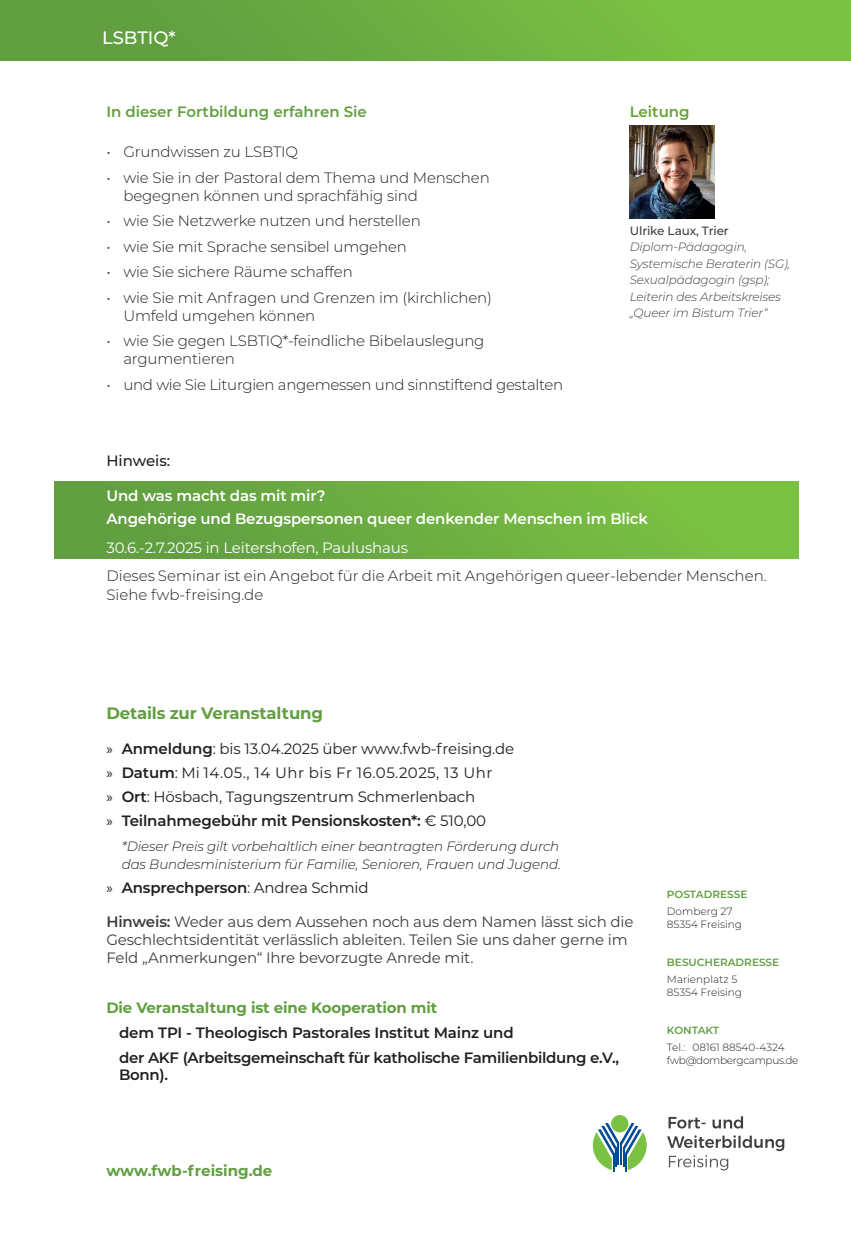
<style>
.page{position:relative;width:851px;height:1234px;background:#fff}
.page>*{position:absolute;margin:0;border:0;box-sizing:border-box;transform-origin:0 0}
.t1{font:500 18px "Montserrat";color:#fff}
.Überschrift{font:700 16.5px "Montserrat";letter-spacing:-.01em;color:#619f41}
.t2{font:300 15px/18px "Montserrat";letter-spacing:-.01em;color:#231f20}
.Überschrift_klein{font:600 15px/16.5px "Montserrat";letter-spacing:-.01em;color:#231f20}
.Text{font:15px/18px "Montserrat";letter-spacing:-.01em;color:#3e3e3f}
.t3{font:15px "Montserrat";letter-spacing:-.01em;color:#231f20}
.Aufzählung_2{font:600 15px "Montserrat";letter-spacing:-.01em;color:#fff}
.Überschrift_klein-2{font:700 15px "Montserrat";letter-spacing:-.01em;color:#619f41}
.t4{font:15px "Montserrat";letter-spacing:.03em;color:#231f20}
.Aufzählung_2-2{font:15px "Montserrat";letter-spacing:-.01em;color:#fff}
.t5{font:600 15px "Montserrat";color:#619f41}
.t6{font:500 15px "Montserrat";color:#231f20}
.Überschrift_klein-3{font:600 15px "Montserrat";color:#65a235}
.t7{font:italic 300 13.5px/18px "Montserrat";letter-spacing:-.01em;color:#231f20}
.Überschrift_klein-4{font:italic 300 12px/16.5px "Montserrat";letter-spacing:-.01em;color:#3e3e3f}
.t8{font:300 10.5px "Montserrat";color:#231f20}
.überschrift{font:600 10.5px "Montserrat";color:#619f41}
.t9{font:300 10.5px "Montserrat";letter-spacing:-.03em;color:#231f20}
.s1{font-weight:500;font-style:normal}
.s2{font-family:"Myriad Pro"}
.s3{font-weight:600}
.s4{font-family:"Myriad Pro";font-weight:400}
.s5{font-weight:400}
</style>
<div class="page">
<div style="left:54px;top:482px;width:744px;height:76px;background:linear-gradient(to right,#5e9b41,#7ec442)"></div>
<div style="left:0;top:0;width:850px;height:60px;background:linear-gradient(to right,#5d9941,#7fc642)"></div>
<svg style="left:611px;top:1114px;width:17px;height:18px"></svg>
<svg style="left:592px;top:1122px;width:54px;height:49px"></svg>
<svg style="left:667px;top:1135px;width:117px;height:35px"></svg>
<svg style="left:668px;top:1116px;width:75px;height:12px"></svg>
<img style="left:629px;top:125px;width:85px;height:94px">
<p class="t1" style="left:102px;top:25px;width:75px">LSBTIQ*</p>
<p class="t5" style="left:106px;top:101px;width:262px">In dieser Fortbildung erfahren Sie</p>
<p class="Überschrift_klein-3" style="left:629px;top:101px;width:61px">Leitung</p>
<p class="t2" style="left:106px;top:142px;width:193px">• Grundwissen zu LSBTIQ</p>
<p class="t2" style="left:123px;top:168px;width:368px;text-indent:-17px">• wie Sie in der Pastoral dem Thema und Menschen begegnen können und sprachfähig sind</p>
<p class="t2" style="left:106px;top:211px;width:316px">• wie Sie Netzwerke nutzen und herstellen</p>
<p class="t2" style="left:106px;top:237px;width:302px">• wie Sie mit Sprache sensibel umgehen</p>
<p class="t2" style="left:106px;top:262px;width:248px">• wie Sie sichere Räume schaffen</p>
<p class="t2" style="left:123px;top:288px;width:370px;text-indent:-17px">• wie Sie mit Anfragen und Grenzen im (kirchlichen)<br>Umfeld umgehen können</p>
<p class="t2" style="left:123px;top:331px;width:362px;text-indent:-17px">• wie Sie gegen LSBTIQ*-feindliche Bibelauslegung argumentieren</p>
<p class="t2" style="left:106px;top:375px;width:458px">• und wie Sie Liturgien angemessen und sinnstiftend gestalten</p>
<p class="t6" style="left:106px;top:449px;width:65px">Hinweis:</p>
<p class="Überschrift_klein-4" style="left:629px;top:222px;width:162px"><span class="s1">Ulrike Laux, Trier<br></span>Diplom-Pädagogin,<br>Systemische Beraterin (SG),<br>Sexualpädagogin (gsp);<br>Leiterin des Arbeitskreises „Queer im Bistum Trier“</p>
<p class="Aufzählung_2" style="left:106px;top:484px;width:220px">Und was macht das mit mir?</p>
<p class="Aufzählung_2" style="left:106px;top:508px;width:543px">Angehörige und Bezugspersonen queer denkender Menschen im Blick</p>
<p class="Aufzählung_2-2" style="left:106px;top:537px;width:303px">30.6.-2.7.2025 in Leitershofen, Paulushaus</p>
<p class="t2" style="left:106px;top:565px;width:661px;line-height:19.5px">Dieses Seminar ist ein Angebot für die Arbeit mit Angehörigen queer-lebender Menschen.<br>Siehe fwb-freising.de</p>
<p class="Überschrift" style="left:106px;top:701px;width:218px">Details zur Veranstaltung</p>
<p class="t3" style="left:106px;top:738px;width:409px"><span class="s2">»</span> <span class="s3">Anmeldung</span>: bis 13.04.2025 über www.fwb-freising.de</p>
<p class="t4" style="left:106px;top:762px;width:387px"><span class="s2">»</span> <span class="s3">Datum</span>: Mi 14.05., 14 Uhr bis Fr 16.05.2025, 13 Uhr</p>
<p class="t3" style="left:106px;top:786px;width:370px"><span class="s2">»</span> <span class="s3">Ort</span>: Hösbach, Tagungszentrum Schmerlenbach</p>
<p class="Überschrift_klein" style="left:106px;top:811px;width:381px"><span class="s4">»</span> Teilnahmegebühr mit Pensionskosten*: <span class="s5">€ 510,00</span></p>
<p class="t7" style="left:122px;top:836px;width:440px">*Dieser Preis gilt vorbehaltlich einer beantragten Förderung durch das Bundesministerium für Familie, Senioren, Frauen und Jugend.</p>
<p class="Überschrift_klein" style="left:106px;top:878px;width:264px"><span class="s4">»</span> Ansprechperson<span class="s5">: Andrea Schmid</span></p>
<p class="Text" style="left:106px;top:911px;width:528px"><span class="s3">Hinweis:</span> Weder aus dem Aussehen noch aus dem Namen lässt sich die<br>Geschlechtsidentität verlässlich ableiten. Teilen Sie uns daher gerne im<br>Feld „Anmerkungen“ Ihre bevorzugte Anrede mit.</p>
<p class="Überschrift_klein-2" style="left:106px;top:996px;width:332px">Die Veranstaltung ist eine Kooperation mit</p>
<p class="Überschrift_klein" style="left:119px;top:1023px;width:396px">dem TPI - Theologisch Pastorales Institut Mainz und</p>
<p class="Überschrift_klein" style="left:119px;top:1048px;width:501px">der AKF (Arbeitsgemeinschaft für katholische Familienbildung e.V.,<br>Bonn).</p>
<p class="Überschrift_klein-2" style="left:106px;top:1159px;width:167px">www.fwb-freising.de</p>
<p class="überschrift" style="left:666px;top:887px;width:82px">POSTADRESSE</p>
<p class="t8" style="left:666px;top:903px;width:67px">Domberg 27</p>
<p class="t8" style="left:666px;top:917px;width:77px">85354 Freising</p>
<p class="überschrift" style="left:666px;top:954px;width:114px">BESUCHERADRESSE</p>
<p class="t8" style="left:666px;top:971px;width:72px">Marienplatz 5</p>
<p class="t8" style="left:666px;top:985px;width:77px">85354 Freising</p>
<p class="überschrift" style="left:666px;top:1022px;width:54px">KONTAKT</p>
<p class="t8" style="left:666px;top:1039px;width:119px">Tel.: 08161 88540-4324</p>
<p class="t9" style="left:666px;top:1053px;width:133px">fwb@dombergcampus.de</p>
</div>
